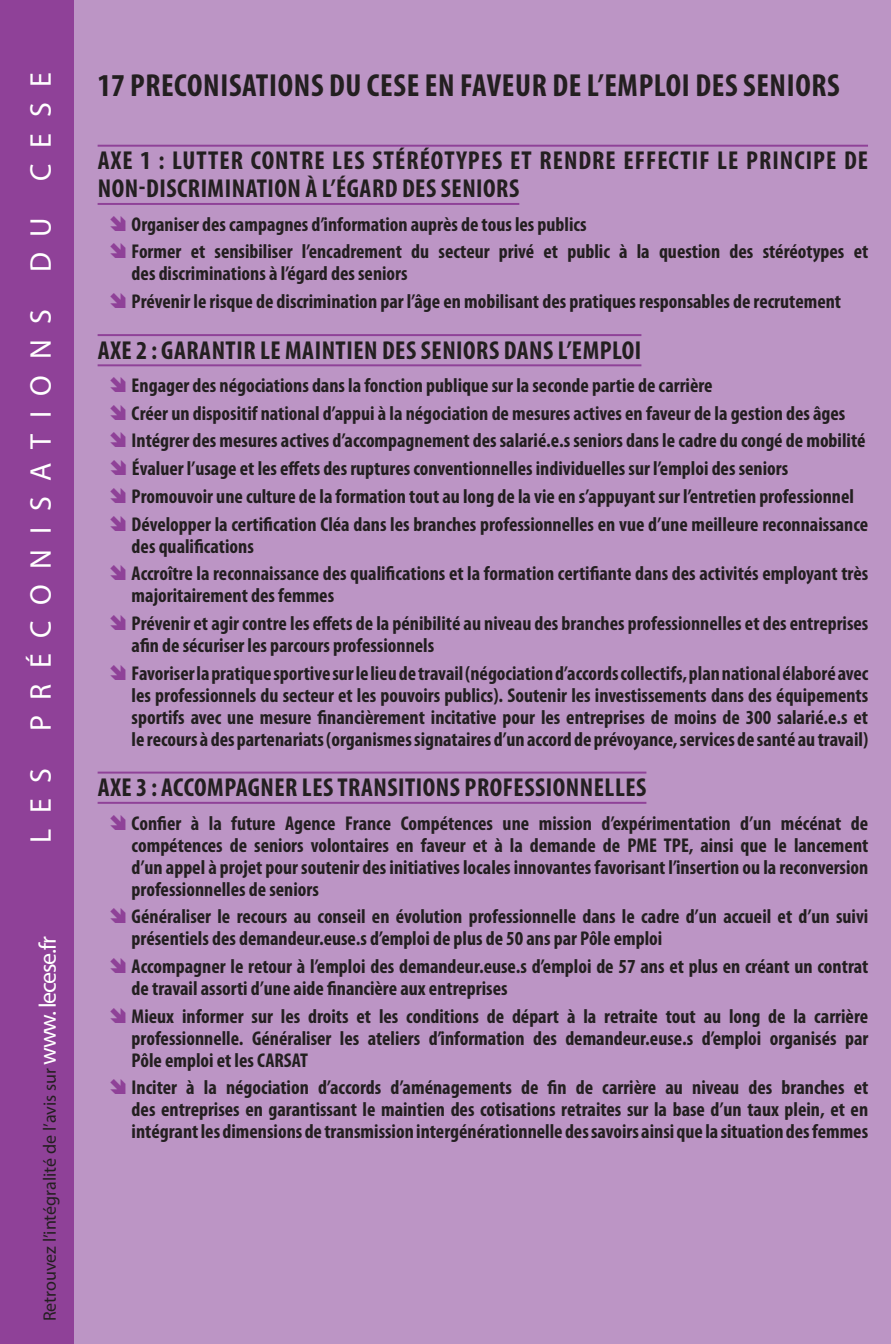
<style>
.page{position:relative;width:891px;height:1344px;background:#fff}
.page>*{position:absolute;margin:0;border:0;box-sizing:border-box;transform-origin:0 0}
.proposition_gros_tit{font:700 condensed 32px "Myriad Pro";letter-spacing:.02em;color:#231f20}
.denomination_section{font:30px "Myriad Pro";letter-spacing:.52em;color:#fff}
.proposition_gros_tit-2{font:700 condensed 26px/28px "Myriad Pro";letter-spacing:.04em;color:#231f20}
.proposition_gros_tit-3{font:700 condensed 26px "Myriad Pro";letter-spacing:.02em;color:#231f20}
.t1{font:700 condensed 20px/22px "Myriad Pro";color:#231f20}
.proposition_alinéa{font:18px "Myriad Pro";color:#231f20}
.s1{font-size:24px;color:#fff}
</style>
<div class="page">
<div style="left:74px;top:0;width:816px;height:1344px;background:#bc95c5"></div>
<hr style="left:98px;top:145px;width:769px;height:2px;background:#8f4198">
<hr style="left:98px;top:203px;width:421px;height:2px;background:#8f4198">
<hr style="left:98px;top:334px;width:543px;height:2px;background:#8f4198">
<hr style="left:98px;top:364px;width:543px;height:2px;background:#8f4198">
<hr style="left:98px;top:771px;width:548px;height:2px;background:#8f4198">
<hr style="left:98px;top:802px;width:548px;height:2px;background:#8f4198">
<div style="left:0;top:0;width:74px;height:1344px;background:#8f4198"></div>
<svg style="left:111px;top:215px;width:15px;height:16px"></svg>
<svg style="left:111px;top:243px;width:15px;height:15px"></svg>
<svg style="left:111px;top:293px;width:15px;height:15px"></svg>
<svg style="left:111px;top:377px;width:15px;height:15px"></svg>
<svg style="left:111px;top:404px;width:15px;height:16px"></svg>
<svg style="left:111px;top:432px;width:15px;height:15px"></svg>
<svg style="left:111px;top:460px;width:15px;height:15px"></svg>
<svg style="left:111px;top:487px;width:15px;height:16px"></svg>
<svg style="left:111px;top:515px;width:15px;height:15px"></svg>
<svg style="left:111px;top:565px;width:15px;height:15px"></svg>
<svg style="left:111px;top:614px;width:15px;height:16px"></svg>
<svg style="left:111px;top:664px;width:15px;height:15px"></svg>
<svg style="left:111px;top:814px;width:15px;height:15px"></svg>
<svg style="left:111px;top:908px;width:15px;height:15px"></svg>
<svg style="left:111px;top:957px;width:15px;height:16px"></svg>
<svg style="left:111px;top:1007px;width:15px;height:15px"></svg>
<svg style="left:111px;top:1079px;width:15px;height:15px"></svg>
<p class="denomination_section" style="left:22px;top:843px;width:772px;rotate:-90deg">LES PRÉCONISATIONS DU CESE</p>
<p class="proposition_alinéa" style="left:39px;top:1321px;width:386px;rotate:-90deg">Retrouvez l’intégralité de l’avis sur <span class="s1">www. lecese.fr</span></p>
<p class="proposition_gros_tit" style="left:98px;top:65px;width:743px">17 PRECONISATIONS DU CESE EN FAVEUR DE L’EMPLOI DES SENIORS</p>
<p class="proposition_gros_tit-2" style="left:98px;top:146px;width:771px">AXE 1 : LUTTER CONTRE LES STÉRÉOTYPES ET RENDRE EFFECTIF LE PRINCIPE DE<br>NON-DISCRIMINATION À L’ÉGARD DES SENIORS</p>
<p class="t1" style="left:132px;top:213px;width:456px">Organiser des campagnes d’information auprès de tous les publics</p>
<p class="t1" style="left:132px;top:240px;width:737px">Former et sensibiliser l’encadrement du secteur privé et public à la question des stéréotypes et des discriminations à l’égard des seniors</p>
<p class="t1" style="left:132px;top:290px;width:710px">Prévenir le risque de discrimination par l’âge en mobilisant des pratiques responsables de recrutement</p>
<p class="proposition_gros_tit-3" style="left:98px;top:334px;width:545px">AXE 2 : GARANTIR LE MAINTIEN DES SENIORS DANS L’EMPLOI</p>
<p class="t1" style="left:132px;top:374px;width:582px">Engager des négociations dans la fonction publique sur la seconde partie de carrière</p>
<p class="t1" style="left:132px;top:402px;width:715px">Créer un dispositif national d’appui à la négociation de mesures actives en faveur de la gestion des âges</p>
<p class="t1" style="left:132px;top:429px;width:735px">Intégrer des mesures actives d’accompagnement des salarié.e.s seniors dans le cadre du congé de mobilité</p>
<p class="t1" style="left:132px;top:457px;width:657px">Évaluer l’usage et les effets des ruptures conventionnelles individuelles sur l’emploi des seniors</p>
<p class="t1" style="left:132px;top:485px;width:723px">Promouvoir une culture de la formation tout au long de la vie en s’appuyant sur l’entretien professionnel</p>
<p class="t1" style="left:132px;top:512px;width:737px">Développer la certification Cléa dans les branches professionnelles en vue d’une meilleure reconnaissance des qualifications</p>
<p class="t1" style="left:132px;top:562px;width:737px">Accroître la reconnaissance des qualifications et la formation certifiante dans des activités employant très majoritairement des femmes</p>
<p class="t1" style="left:132px;top:612px;width:737px">Prévenir et agir contre les effets de la pénibilité au niveau des branches professionnelles et des entreprises afin de sécuriser les parcours professionnels</p>
<p class="t1" style="left:132px;top:661px;width:737px;text-align:justify">Favoriser la pratique sportive sur le lieu de travail (négociation d’accords collectifs, plan national élaboré avec les professionnels du secteur et les pouvoirs publics). Soutenir les investissements dans des équipements sportifs avec une mesure financièrement incitative pour les entreprises de moins de 300 salarié.e.s et le recours à des partenariats (organismes signataires d’un accord de prévoyance, services de santé au travail)</p>
<p class="proposition_gros_tit-3" style="left:98px;top:771px;width:550px">AXE 3 : ACCOMPAGNER LES TRANSITIONS PROFESSIONNELLES</p>
<p class="t1" style="left:132px;top:811px;width:737px;text-align:justify">Confier à la future Agence France Compétences une mission d’expérimentation d’un mécénat de compétences de seniors volontaires en faveur et à la demande de PME TPE, ainsi que le lancement d’un appel à projet pour soutenir des initiatives locales innovantes favorisant l’insertion ou la reconversion professionnelles de seniors</p>
<p class="t1" style="left:132px;top:905px;width:737px">Généraliser le recours au conseil en évolution professionnelle dans le cadre d’un accueil et d’un suivi présentiels des demandeur.euse.s d’emploi de plus de 50 ans par Pôle emploi</p>
<p class="t1" style="left:132px;top:955px;width:737px">Accompagner le retour à l’emploi des demandeur.euse.s d’emploi de 57 ans et plus en créant un contrat de travail assorti d’une aide financière aux entreprises</p>
<p class="t1" style="left:132px;top:1004px;width:737px;text-align:justify">Mieux informer sur les droits et les conditions de départ à la retraite tout au long de la carrière professionnelle. Généraliser les ateliers d’information des demandeur.euse.s d’emploi organisés par Pôle emploi et les CARSAT</p>
<p class="t1" style="left:132px;top:1076px;width:737px;text-align:justify">Inciter à la négociation d’accords d’aménagements de fin de carrière au niveau des branches et des entreprises en garantissant le maintien des cotisations retraites sur la base d’un taux plein, et en intégrant les dimensions de transmission intergénérationnelle des savoirs ainsi que la situation des femmes</p>
</div>
